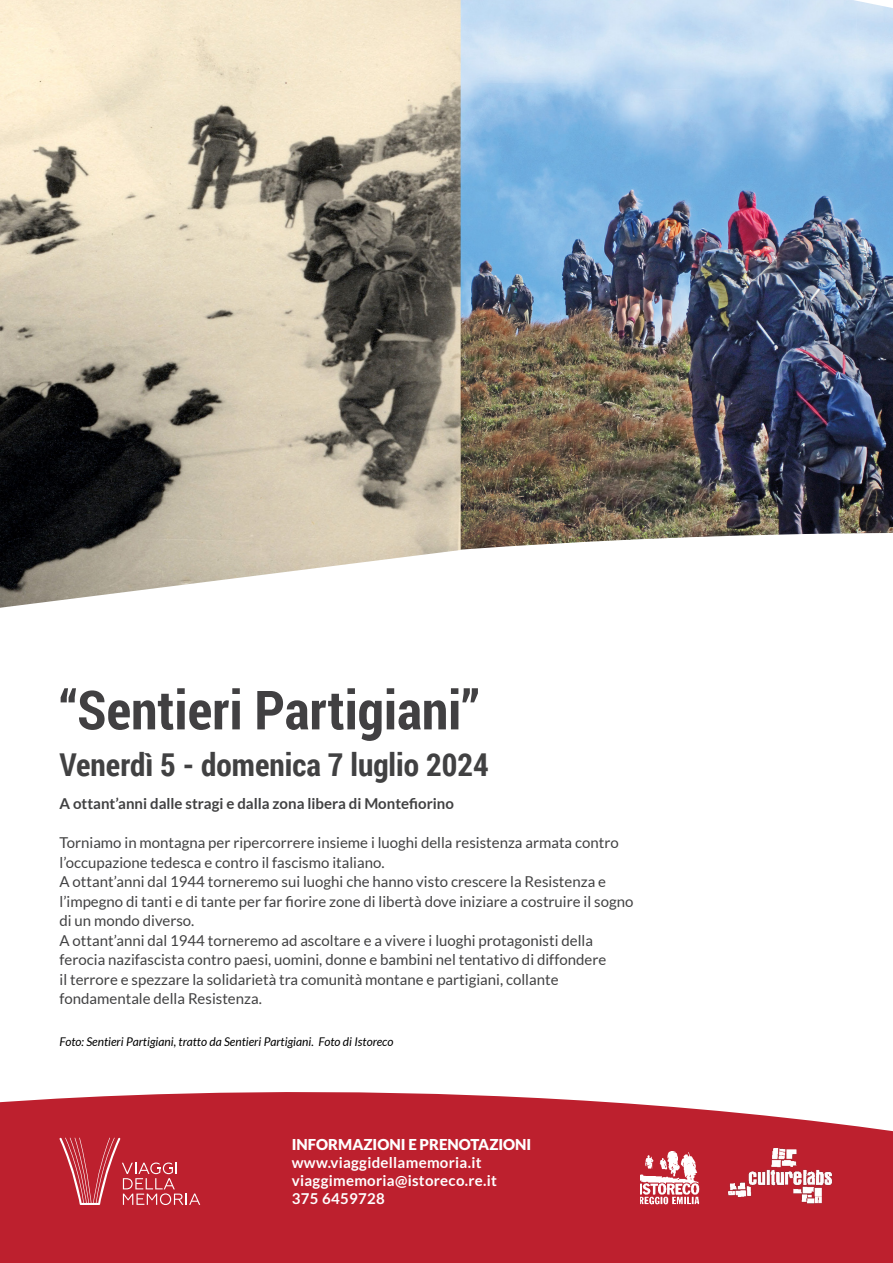
<style>
.page{position:relative;width:893px;height:1263px;background:#fff}
.page>*{position:absolute;margin:0;border:0;box-sizing:border-box;transform-origin:0 0}
.t1{font:700 54px "Roboto Condensed";color:#414042}
.t2{font:700 31.5px "Roboto Condensed";color:#414142}
.t3{font:15px/19.5px "Lato";color:#414142}
.t4{font:700 15px/18px "Lato";letter-spacing:.02em;color:#fff}
.t5{font:700 15px "Lato";color:#414142}
.t6{font:900 15px "Lato";color:#fff}
.t7{font:italic 12px "Lato";color:#000}
</style>
<div class="page">
<img style="left:461px;top:0;width:432px;height:550px">
<img style="left:0;top:0;width:461px;height:608px">
<div style="left:0;top:1092px;width:893px;height:171px;background:#bd202e"></div>
<svg style="left:59px;top:1138px;width:141px;height:67px;background:#c43b47"></svg>
<img style="left:727px;top:1148px;width:106px;height:55px">
<img style="left:640px;top:1151px;width:62px;height:55px">
<h1 class="t1" style="left:60px;top:672px;width:421px">“Sentieri Partigiani”</h1>
<h2 class="t2" style="left:60px;top:743px;width:431px">Venerdì 5 - domenica 7 luglio 2024</h2>
<p class="t5" style="left:60px;top:795px;width:396px">A ottant’anni dalle stragi e dalla zona libera di Montefiorino</p>
<p class="t3" style="left:60px;top:833px;width:575px">Torniamo in montagna per ripercorrere insieme i luoghi della resistenza armata contro l’occupazione tedesca e contro il fascismo italiano.<br>A ottant’anni dal 1944 torneremo sui luoghi che hanno visto crescere la Resistenza e l’impegno di tanti e di tante per far fiorire zone di libertà dove iniziare a costruire il sogno di un mondo diverso.<br>A ottant’anni dal 1944 torneremo ad ascoltare e a vivere i luoghi protagonisti della ferocia nazifascista contro paesi, uomini, donne e bambini nel tentativo di diffondere<br>il terrore e spezzare la solidarietà tra comunità montane e partigiani, collante fondamentale della Resistenza.</p>
<p class="t7" style="left:60px;top:1035px;width:335px">Foto: Sentieri Partigiani, tratto da Sentieri Partigiani. Foto di Istoreco</p>
<p class="t6" style="left:292px;top:1135px;width:241px">INFORMAZIONI E PRENOTAZIONI</p>
<p class="t4" style="left:292px;top:1153px;width:207px">www.viaggidellamemoria.it viaggimemoria@istoreco.re.it<br>375 6459728</p>
</div>
